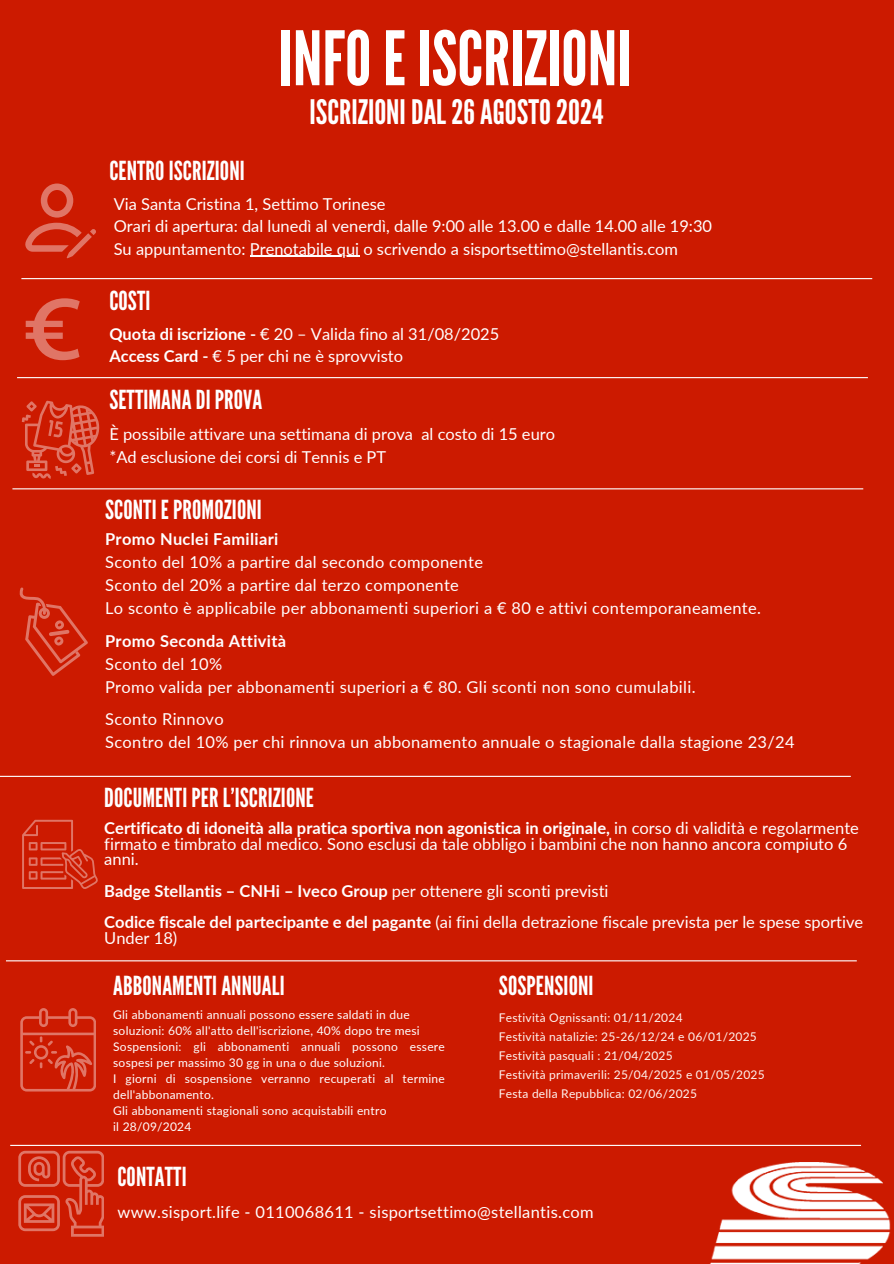
<style>
.page{position:relative;width:894px;height:1264px;background:#fff}
.page>*{position:absolute;margin:0;border:0;box-sizing:border-box;transform-origin:0 0}
.t1{font:74.85px "League Gothic";color:#fff}
.t2{font:33.75px "League Gothic";color:#fff}
.t3{font:26.25px "League Gothic";letter-spacing:.005em;color:#fff}
.t4{font:16.5px/15.8px "Lato";color:#fff}
.t5{font:16.5px/23px "Lato";letter-spacing:.02em;color:#fff}
.t6{font:700 16.5px "Lato";color:#fff}
.t7{font:12px/16px "Lato";letter-spacing:.02em;color:#fff}
.t8{font:12px "Lato";letter-spacing:.02em;color:#fff4f0}
.s1{font-weight:700}
.s2{font-weight:400}
</style>
<div class="page">
<div style="left:0;top:0;width:893px;height:1263px;background:#cc1a00"></div>
<hr style="left:21px;top:278px;width:851px;height:1px;background:#fff">
<svg style="left:25px;top:183px;width:71px;height:75px"></svg>
<svg style="left:26px;top:298px;width:54px;height:62px"></svg>
<hr style="left:17px;top:377px;width:850px;height:1px;background:#fff">
<svg style="left:22px;top:401px;width:78px;height:77px"></svg>
<hr style="left:12px;top:488px;width:851px;height:1px;background:#fff">
<svg style="left:19px;top:587px;width:69px;height:89px"></svg>
<hr style="left:0;top:775px;width:850px;height:2px;background:#fff">
<svg style="left:22px;top:819px;width:75px;height:70px"></svg>
<hr style="left:6px;top:960px;width:850px;height:1px;background:#fff">
<svg style="left:20px;top:1008px;width:76px;height:83px"></svg>
<hr style="left:10px;top:1144px;width:850px;height:1px;background:#fff">
<svg style="left:18px;top:1150px;width:86px;height:86px"></svg>
<img style="left:710px;top:1162px;width:181px;height:101px">
<hr style="left:250px;top:256px;width:109px;height:1px;background:#fff">
<h2 class="t1" style="left:279px;top:15px;width:354px">INFOE ISCRIZIONI</h2>
<h3 class="t3" style="left:109px;top:155px;width:137px">CENTRO ISCRIZIONI</h3>
<p class="t2" style="left:309px;top:92px;width:295px">ISCRIZIONIDAL26AGOSTO2024</p>
<p class="t4" style="left:114px;top:192px;width:599px;line-height:22.5px">Via Santa Cristina 1, Settimo Torinese<br>Orari di apertura: dal lunedì al venerdì, dalle 9:00 alle 13.00 e dalle 14.00 alle 19:30<br>Su appuntamento: Prenotabile qui o scrivendo a sisportsettimo@stellantis.com</p>
<h3 class="t3" style="left:109px;top:285px;width:43px">COSTI</h3>
<h4 class="t4" style="left:109px;top:325px;width:391px"><span class="s1">Quota di iscrizione -</span> € 20 – Valida fino al 31/08/2025</h4>
<p class="t4" style="left:109px;top:348px;width:295px"><span class="s1">Access Card -</span> € 5 per chi ne è sprovvisto</p>
<h4 class="t3" style="left:109px;top:384px;width:154px">SETTIMANA DI PROVA</h4>
<p class="t4" style="left:109px;top:426px;width:447px">È possibile attivare una settimana di prova al costo di 15 euro</p>
<h4 class="t4" style="left:109px;top:448px;width:278px">*Ad esclusione dei corsi di Tennis e PT</h4>
<p class="t3" style="left:105px;top:495px;width:158px">SCONTI E PROMOZIONI</p>
<p class="t5" style="left:105px;top:527px;width:657px"><span class="s1">Promo Nuclei Familiari<br></span>Sconto del 10% a partire dal secondo componente<br>Sconto del 20% a partire dal terzo componente<br>Lo sconto è applicabile per abbonamenti superiori a € 80 e attivi contemporaneamente.</p>
<h3 class="t5" style="left:105px;top:629px;width:592px"><span class="s1">Promo Seconda Attività<br></span>Sconto del 10%<br>Promo valida per abbonamenti superiori a € 80. Gli sconti non sono cumulabili.</h3>
<h4 class="t5" style="left:105px;top:707px;width:120px">Sconto Rinnovo</h4>
<p class="t5" style="left:105px;top:730px;width:690px">Scontro del 10% per chi rinnova un abbonamento annuale o stagionale dalla stagione 23/24</p>
<p class="t3" style="left:104px;top:783px;width:211px">DOCUMENTI PER L’ISCRIZIONE</p>
<h3 class="t4" style="left:104px;top:819px;width:756px"><span class="s1">Certificato di idoneità alla pratica sportiva non agonistica in originale,</span> in corso di validità e regolarmente firmato e timbrato dal medico. Sono esclusi da tale obbligo i bambini che non hanno ancora compiuto 6 anni.</h3>
<h4 class="t6" style="left:104px;top:880px;width:505px">Badge Stellantis – CNHi – Iveco Group <span class="s2">per ottenere gli sconti previsti</span></h4>
<h4 class="t4" style="left:104px;top:914px;width:760px"><span class="s1">Codice fiscale del partecipante e del pagante</span> (ai fini della detrazione fiscale prevista per le spese sportive<br>Under 18)</h4>
<h4 class="t3" style="left:113px;top:970px;width:173px">ABBONAMENTI ANNUALI</h4>
<p class="t7" style="left:113px;top:1006px;width:308px">Gli abbonamenti annuali possono essere saldati in due soluzioni: 60% all'atto dell'iscrizione, 40% dopo tre mesi</p>
<h3 class="t7" style="left:113px;top:1038px;width:333px">Sospensioni: gli abbonamenti annuali possono essere sospesi per massimo 30 gg in una o due soluzioni.</h3>
<p class="t7" style="left:113px;top:1070px;width:333px">I giorni di sospensione verranno recuperati al termine dell'abbonamento.</p>
<p class="t7" style="left:113px;top:1102px;width:275px">Gli abbonamenti stagionali sono acquistabili entro</p>
<p class="t7" style="left:113px;top:1118px;width:80px">il 28/09/2024</p>
<h4 class="t3" style="left:117px;top:1161px;width:71px">CONTATTI</h4>
<p class="t3" style="left:498px;top:970px;width:96px">SOSPENSIONI</p>
<p class="t8" style="left:498px;top:1009px;width:185px">Festività Ognissanti: 01/11/2024</p>
<p class="t8" style="left:498px;top:1028px;width:259px">Festività natalizie: 25-26/12/24 e 06/01/2025</p>
<h3 class="t8" style="left:498px;top:1047px;width:175px">Festività pasquali : 21/04/2025</h3>
<p class="t8" style="left:498px;top:1066px;width:267px">Festività primaverili: 25/04/2025 e 01/05/2025</p>
<p class="t8" style="left:498px;top:1085px;width:200px">Festa della Repubblica: 02/06/2025</p>
<p class="t5" style="left:117px;top:1199px;width:477px">www.sisport.life - 0110068611 - sisportsettimo@stellantis.com</p>
</div>
